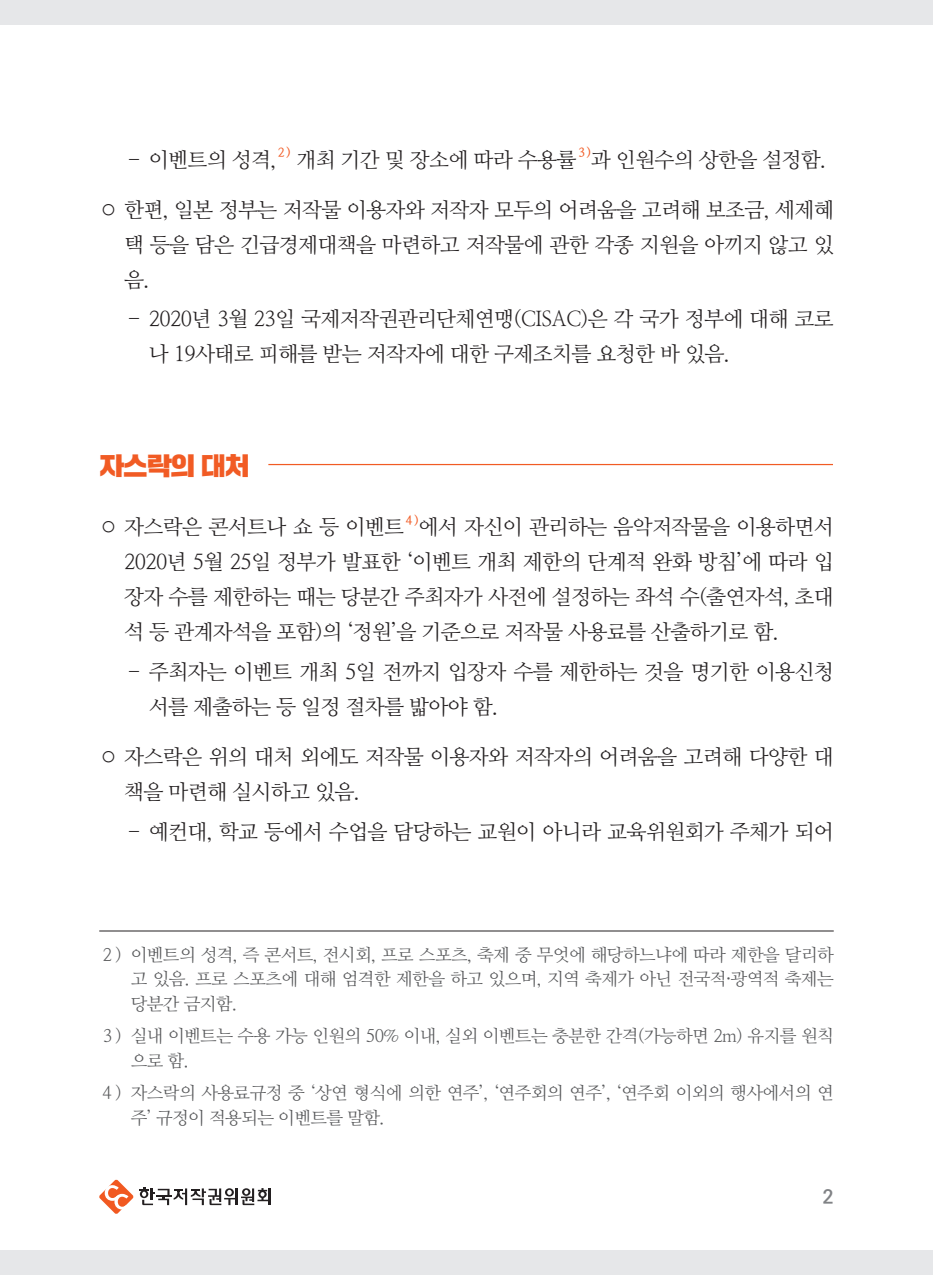
<style>
.page{position:relative;width:933px;height:1275px;background:#fff}
.page>*{position:absolute;margin:0;border:0;box-sizing:border-box;transform-origin:0 0}
.주황서브{font:24.5px "SD Gd Gothic";letter-spacing:-.03em;color:#f15b24}
.t1{font:21px/35px "Nanum Myeongjo OTF";letter-spacing:-.03em;color:#231f20}
.t2{font:700 19.25px "Ko Pub Dotum";color:#808285}
.각주{font:17.5px/24.5px "Nanum Myeongjo OTF";letter-spacing:-.03em;color:#57585a}
.t3{font:12.25px "Nanum Myeongjo OTF Bold";color:#f15b24}
.s1{font-family:"SD Myeongjo b Md"}
</style>
<div class="page">
<hr style="left:268px;top:1188px;width:3px;height:17px;background:#231f20">
<svg style="left:99px;top:1179px;width:169px;height:35px"></svg>
<div style="left:0;top:0;width:933px;height:25px;background:#e6e7e9"></div>
<div style="left:0;top:1250px;width:933px;height:25px;background:#e6e7e9"></div>
<hr style="left:268px;top:464px;width:565px;height:1px;background:#f15b24">
<hr style="left:99px;top:930px;width:734px;height:1px;background:#231f20">
<p class="t1" style="left:124px;top:141px;width:154px">– 이벤트의 성격,</p>
<p class="t3" style="left:276px;top:145px;width:17px">２)</p>
<p class="t1" style="left:296px;top:141px;width:282px">개최 기간 및 장소에 따라 수용률</p>
<p class="t3" style="left:576px;top:145px;width:17px">３)</p>
<p class="t1" style="left:590px;top:141px;width:237px">과 인원수의 상한을 설정함.</p>
<p class="t1" style="left:124px;top:191px;width:711px;text-align:justify;text-indent:-25px"><span class="s1">○</span> 한편, 일본 정부는 저작물 이용자와 저작자 모두의 어려움을 고려해 보조금, 세제혜 택 등을 담은 긴급경제대책을 마련하고 저작물에 관한 각종 지원을 아끼지 않고 있 음.</p>
<p class="t1" style="left:149px;top:301px;width:686px;text-indent:-25px">– 2020년 3월 23일 국제저작권관리단체연맹(CISAC)은 각 국가 정부에 대해 코로 나 19사태로 피해를 받는 저작자에 대한 구제조치를 요청한 바 있음.</p>
<p class="주황서브" style="left:99px;top:453px;width:151px">자스락의 대처</p>
<p class="t1" style="left:99px;top:508px;width:306px"><span class="s1">○</span> 자스락은 콘서트나 쇼 등 이벤트</p>
<p class="t3" style="left:403px;top:512px;width:17px">４)</p>
<p class="t1" style="left:124px;top:508px;width:711px;text-align:justify;text-indent:294px">에서 자신이 관리하는 음악저작물을 이용하면서 2020년 5월 25일 정부가 발표한 ‘이벤트 개최 제한의 단계적 완화 방침’에 따라 입 장자 수를 제한하는 때는 당분간 주최자가 사전에 설정하는 좌석 수(출연자석, 초대 석 등 관계자석을 포함)의 ‘정원’을 기준으로 저작물 사용료를 산출하기로 함.</p>
<p class="t1" style="left:149px;top:653px;width:686px;text-indent:-25px">– 주최자는 이벤트 개최 5일 전까지 입장자 수를 제한하는 것을 명기한 이용신청 서를 제출하는 등 일정 절차를 밟아야 함.</p>
<p class="t1" style="left:124px;top:738px;width:711px;text-indent:-25px"><span class="s1">○</span> 자스락은 위의 대처 외에도 저작물 이용자와 저작자의 어려움을 고려해 다양한 대 책을 마련해 실시하고 있음.</p>
<p class="t1" style="left:124px;top:813px;width:711px">– 예컨대, 학교 등에서 수업을 담당하는 교원이 아니라 교육위원회가 주체가 되어</p>
<p class="각주" style="left:131px;top:942px;width:704px;text-align:justify;text-indent:-31px">２) 이벤트의 성격, 즉 콘서트, 전시회, 프로 스포츠, 축제 중 무엇에 해당하느냐에 따라 제한을 달리하 고 있음. 프로 스포츠에 대해 엄격한 제한을 하고 있으며, 지역 축제가 아닌 전국적·광역적 축제는 당분간 금지함.</p>
<p class="각주" style="left:131px;top:1023px;width:704px;text-indent:-31px">３) 실내 이벤트는 수용 가능 인원의 50% 이내, 실외 이벤트는 충분한 간격(가능하면 2m) 유지를 원칙 으로 함.</p>
<p class="각주" style="left:131px;top:1080px;width:704px;text-indent:-31px">４) 자스락의 사용료규정 중 ‘상연 형식에 의한 연주’, ‘연주회의 연주’, ‘연주회 이외의 행사에서의 연 주’ 규정이 적용되는 이벤트를 말함.</p>
<p class="t2" style="left:823px;top:1187px;width:12px">2</p>
</div>
